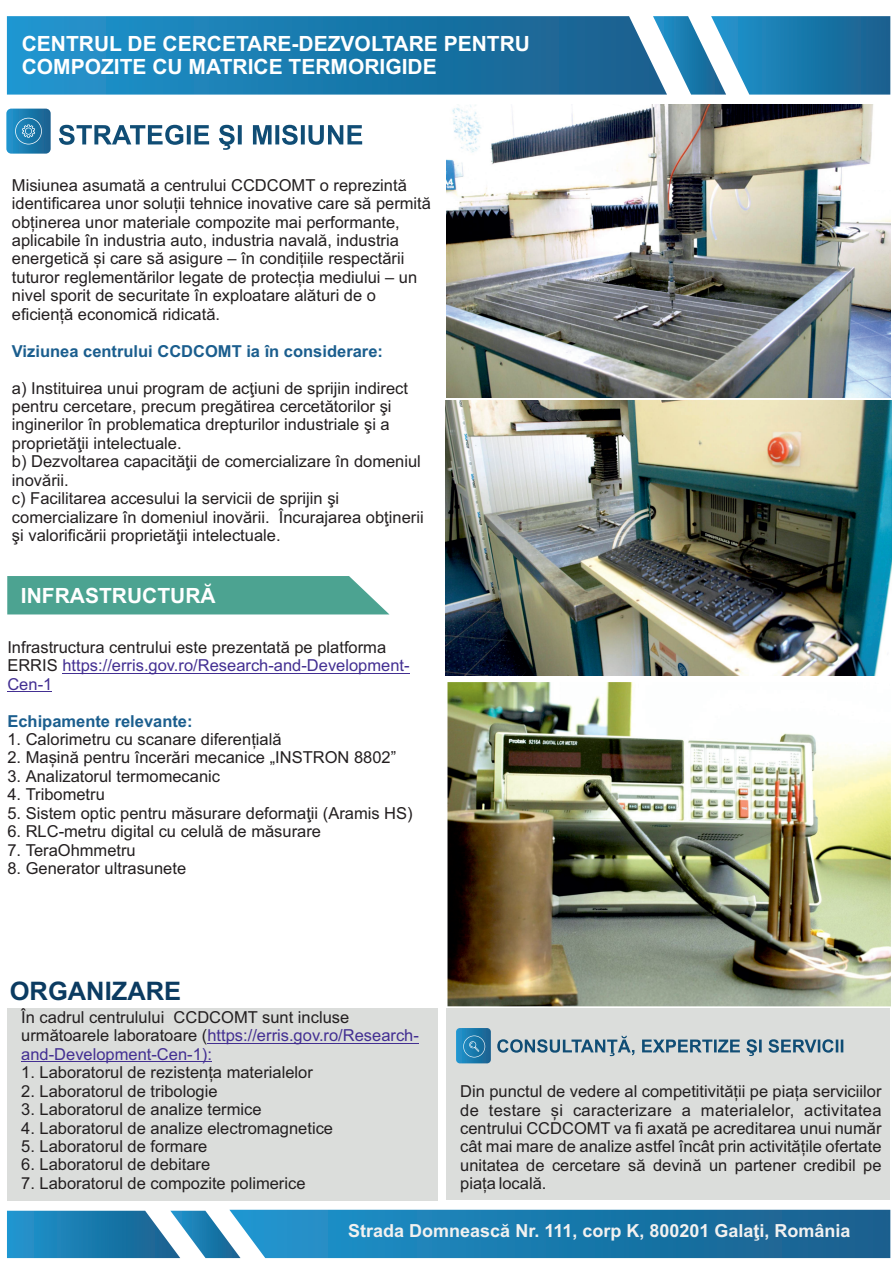
<style>
.page{position:relative;width:893px;height:1263px;background:#fff}
.page>*{position:absolute;margin:0;border:0;box-sizing:border-box;transform-origin:0 0}
.t1{font:700 25.5px "Arial";color:#0b3b61}
.t2{font:700 21px/23.4px "Arial";color:#fff}
.t3{font:700 18px "Arial";color:#f2f1f0}
.t4{font:16.5px/18.5px "Arial";color:#231f20}
.t5{font:700 16.5px "Arial";color:#1b5e8e}
.s1{color:#432f92}
</style>
<div class="page">
<svg style="left:667px;top:16px;width:223px;height:79px;background:#3b8ab5"></svg>
<svg style="left:7px;top:16px;width:660px;height:79px;background:#227eb0"></svg>
<svg style="left:7px;top:1210px;width:883px;height:48px;background:#2881b1"></svg>
<div style="left:447px;top:1008px;width:443px;height:192px;background:#dbdddb"></div>
<img style="left:446px;top:104px;width:444px;height:293px">
<img style="left:447px;top:682px;width:444px;height:324px">
<div style="left:6px;top:109px;width:45px;height:45px;background:linear-gradient(to right,#2096d0,#175f8c);border-radius:5px"></div>
<svg style="left:15px;top:118px;width:27px;height:26px"></svg>
<svg style="left:59px;top:125px;width:303px;height:25px"></svg>
<svg style="left:456px;top:1028px;width:35px;height:35px"></svg>
<svg style="left:463px;top:1035px;width:22px;height:22px"></svg>
<svg style="left:497px;top:1036px;width:346px;height:20px"></svg>
<img style="left:446px;top:400px;width:446px;height:276px">
<hr style="left:62px;top:673px;width:348px;height:1px;background:#432f92">
<hr style="left:7px;top:691px;width:45px;height:1px;background:#432f92">
<div style="left:7px;top:576px;width:382px;height:38px;background:#4ca391"></div>
<div style="left:7px;top:1008px;width:430px;height:193px;background:#dbdddb"></div>
<hr style="left:207px;top:1043px;width:212px;height:1px;background:#432f92">
<hr style="left:21px;top:1061px;width:181px;height:1px;background:#432f92">
<p class="t2" style="left:22px;top:34px;width:510px">CENTRUL DE CERCETARE-DEZVOLTARE PENTRU<br>COMPOZITE CU MATRICE TERMORIGIDE</p>
<p class="t4" style="left:12px;top:177px;width:421px">Misiunea asumată a centrului CCDCOMT o reprezintă identificarea unor soluții tehnice inovative care să permită obținerea unor materiale compozite mai performante, aplicabile în industria auto, industria navală, industria energetică și care să asigure – în condițiile respectării tuturor reglementărilor legate de protecția mediului – un nivel sporit de securitate în exploatare alături de o eficiență economică ridicată.</p>
<p class="t5" style="left:12px;top:345px;width:373px">Viziunea centrului CCDCOMT ia în considerare:</p>
<p class="t4" style="left:12px;top:380px;width:413px">a) Instituirea unui program de acţiuni de sprijin indirect pentru cercetare, precum pregătirea cercetătorilor şi inginerilor în problematica drepturilor industriale şi a proprietăţii intelectuale.<br>b) Dezvoltarea capacităţii de comercializare în domeniul inovării.<br>c) Facilitarea accesului la servicii de sprijin şi comercializare în domeniul inovării. Încurajarea obţinerii şi valorificării proprietăţii intelectuale.</p>
<p class="t2" style="left:21px;top:586px;width:196px">INFRASTRUCTURĂ</p>
<p class="t4" style="left:7px;top:639px;width:404px">Infrastructura centrului este prezentată pe platforma<br>ERRIS <span class="s1">https://erris.gov.ro/Research-and-Development-<br>Cen-1</span></p>
<p class="t5" style="left:7px;top:714px;width:187px">Echipamente relevante:</p>
<p class="t4" style="left:7px;top:731px;width:276px">1. Calorimetru cu scanare diferențială</p>
<p class="t4" style="left:7px;top:750px;width:390px">2. Mașină pentru încerări mecanice „INSTRON 8802”</p>
<p class="t4" style="left:7px;top:768px;width:214px">3. Analizatorul termomecanic</p>
<p class="t4" style="left:7px;top:787px;width:99px">4. Tribometru</p>
<p class="t4" style="left:7px;top:805px;width:407px">5. Sistem optic pentru măsurare deformaţii (Aramis HS)</p>
<p class="t4" style="left:7px;top:824px;width:315px">6. RLC-metru digital cu celulă de măsurare</p>
<p class="t4" style="left:7px;top:842px;width:130px">7. TeraOhmmetru</p>
<p class="t4" style="left:7px;top:860px;width:180px">8. Generator ultrasunete</p>
<h1 class="t1" style="left:10px;top:981px;width:173px">ORGANIZARE</h1>
<p class="t4" style="left:21px;top:1009px;width:399px">În cadrul centrulului CCDCOMT sunt incluse următoarele laboratoare (<span class="s1">https://erris.gov.ro/Research&shy;and-Development-Cen-1):</span></p>
<p class="t4" style="left:21px;top:1065px;width:293px">1. Laboratorul de rezistența materialelor</p>
<p class="t4" style="left:21px;top:1083px;width:198px">2. Laboratorul de tribologie</p>
<p class="t4" style="left:21px;top:1101px;width:242px">3. Laboratorul de analize termice</p>
<p class="t4" style="left:21px;top:1120px;width:313px">4. Laboratorul de analize electromagnetice</p>
<p class="t4" style="left:21px;top:1138px;width:188px">5. Laboratorul de formare</p>
<p class="t4" style="left:21px;top:1157px;width:190px">6. Laboratorul de debitare</p>
<p class="t4" style="left:21px;top:1175px;width:286px">7. Laboratorul de compozite polimerice</p>
<p class="t4" style="left:460px;top:1083px;width:423px;text-align:justify">Din punctul de vedere al competitivității pe piața serviciilor de testare și caracterizare a materialelor, activitatea centrului CCDCOMT va fi axată pe acreditarea unui număr cât mai mare de analize astfel încât prin activitățile ofertate unitatea de cercetare să devină un partener credibil pe piața locală.</p>
<p class="t3" style="left:348px;top:1224px;width:504px">Strada Domnească Nr. 111, corp K, 800201 Galaţi, România</p>
</div>
